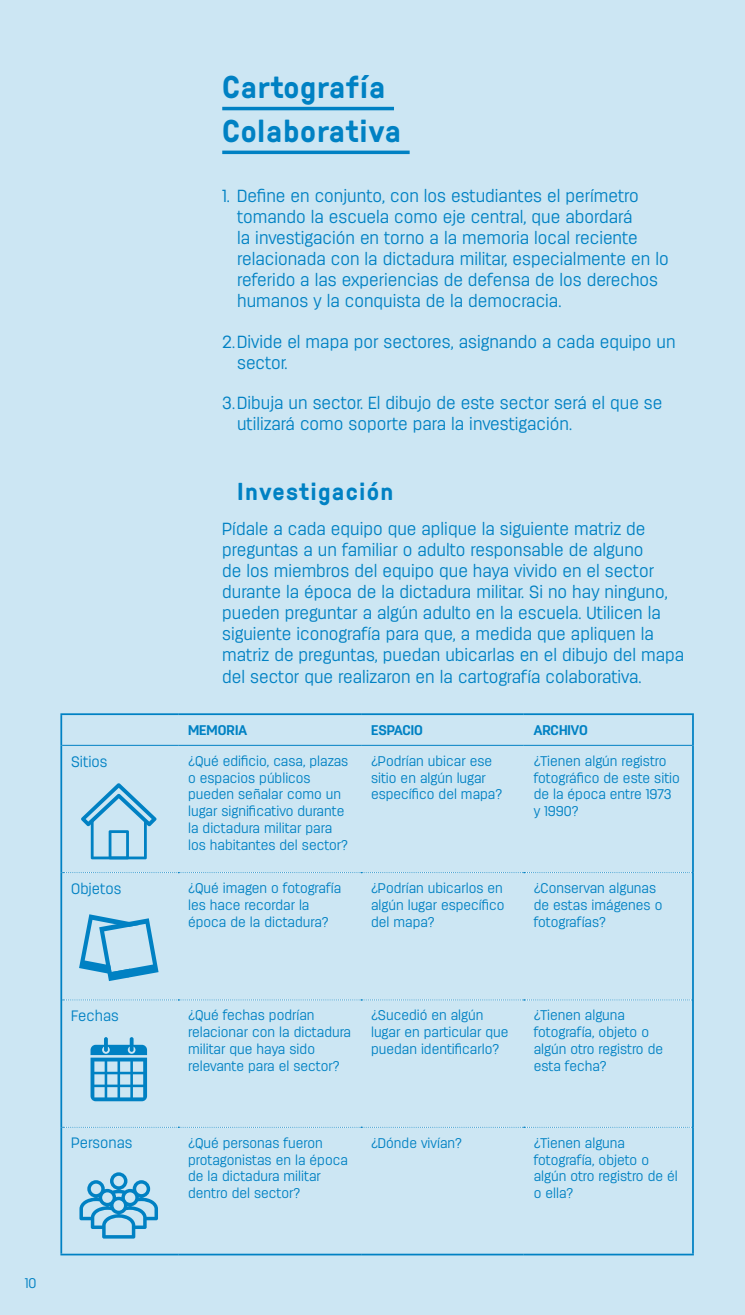
<style>
.page{position:relative;width:745px;height:1315px;background:#fff}
.page>*{position:absolute;margin:0;border:0;box-sizing:border-box;transform-origin:0 0}
.t1{font:700 31.5px/43.8px "GT Pressura";letter-spacing:.025em;color:#0081c3}
.t2{font:700 24.5px "GT Pressura";letter-spacing:.05em;color:#0081c3}
.t3{font:300 17.5px/21px "Antartida";color:#0081c3}
.t4{font:300 15.05px "Antartida";color:#0081c3}
.t5{font:300 14px/16.8px "Antartida";color:#0081c3}
.t6{font:700 14px "Antartida";color:#0081c3}
</style>
<div class="page">
<div style="left:0;top:0;width:744px;height:1315px;background:#cce6f3"></div>
<hr style="left:744px;top:0;width:1px;height:1315px;background:#cce6f3">
<hr style="left:222px;top:107px;width:172px;height:3px;background:#0081c3">
<hr style="left:222px;top:151px;width:187px;height:3px;background:#0081c3">
<hr style="left:60px;top:713px;width:118px;height:2px;background:#0081c3">
<hr style="left:60px;top:715px;width:2px;height:30px;background:#0081c3">
<hr style="left:178px;top:713px;width:183px;height:2px;background:#0081c3">
<hr style="left:361px;top:713px;width:162px;height:2px;background:#0081c3">
<hr style="left:523px;top:713px;width:170px;height:2px;background:#0081c3">
<hr style="left:691px;top:715px;width:2px;height:30px;background:#0081c3">
<hr style="left:60px;top:745px;width:2px;height:127px;background:#0081c3">
<hr style="left:691px;top:745px;width:2px;height:127px;background:#0081c3">
<hr style="left:60px;top:872px;width:2px;height:128px;background:#0081c3">
<hr style="left:691px;top:872px;width:2px;height:128px;background:#0081c3">
<hr style="left:60px;top:1000px;width:2px;height:127px;background:#0081c3">
<hr style="left:691px;top:1000px;width:2px;height:127px;background:#0081c3">
<hr style="left:60px;top:1127px;width:2px;height:126px;background:#0081c3">
<hr style="left:691px;top:1127px;width:2px;height:126px;background:#0081c3">
<hr style="left:60px;top:1253px;width:118px;height:2px;background:#0081c3">
<hr style="left:178px;top:1253px;width:183px;height:2px;background:#0081c3">
<hr style="left:361px;top:1253px;width:162px;height:2px;background:#0081c3">
<hr style="left:523px;top:1253px;width:170px;height:2px;background:#0081c3">
<svg style="left:63px;top:872px;width:629px;height:1px"></svg>
<svg style="left:63px;top:999px;width:629px;height:1px"></svg>
<svg style="left:63px;top:1126px;width:629px;height:1px"></svg>
<hr style="left:62px;top:745px;width:116px;height:1px;background:#0081c3">
<hr style="left:178px;top:745px;width:183px;height:1px;background:#0081c3">
<hr style="left:361px;top:745px;width:162px;height:1px;background:#0081c3">
<hr style="left:523px;top:745px;width:168px;height:1px;background:#0081c3">
<svg style="left:90px;top:1037px;width:57px;height:64px"></svg>
<svg style="left:79px;top:914px;width:79px;height:67px"></svg>
<svg style="left:79px;top:1172px;width:79px;height:66px"></svg>
<svg style="left:81px;top:783px;width:75px;height:76px"></svg>
<p class="t5" style="left:25px;top:1275px;width:13px">10</p>
<h1 class="t1" style="left:222px;top:64px;width:180px">Cartografía<br>Colaborativa</h1>
<p class="t3" style="left:237px;top:185px;width:433px;text-indent:-15px">1. Define en conjunto, con los estudiantes el perímetro tomando la escuela como eje central, que abordará<br>la investigación en torno a la memoria local reciente relacionada con la dictadura militar, especialmente en lo referido a las experiencias de defensa de los derechos humanos y la conquista de la democracia.</p>
<p class="t3" style="left:237px;top:331px;width:440px;text-indent:-15px">2.Divide el mapa por sectores, asignando a cada equipo un sector.</p>
<p class="t3" style="left:237px;top:393px;width:426px;text-indent:-15px">3.Dibuja un sector. El dibujo de este sector será el que se utilizará como soporte para la investigación.</p>
<h2 class="t2" style="left:237px;top:473px;width:157px">Investigación</h2>
<p class="t3" style="left:222px;top:519px;width:463px">Pídale a cada equipo que aplique la siguiente matriz de preguntas a un familiar o adulto responsable de alguno<br>de los miembros del equipo que haya vivido en el sector durante la época de la dictadura militar. Si no hay ninguno, pueden preguntar a algún adulto en la escuela. Utilicen la siguiente iconografía para que, a medida que apliquen la matriz de preguntas, puedan ubicarlas en el dibujo del mapa del sector que realizaron en la cartografía colaborativa.</p>
<p class="t6" style="left:188px;top:722px;width:60px">MEMORIA</p>
<p class="t6" style="left:371px;top:722px;width:53px">ESPACIO</p>
<p class="t6" style="left:533px;top:722px;width:55px">ARCHIVO</p>
<p class="t4" style="left:71px;top:753px;width:38px">Sitios</p>
<p class="t5" style="left:188px;top:752px;width:162px">¿Qué edificio, casa, plazas o espacios públicos pueden señalar como un lugar significativo durante la dictadura militar para los habitantes del sector?</p>
<p class="t5" style="left:371px;top:752px;width:133px">¿Podrían ubicar ese sitio en algún lugar específico del mapa?</p>
<p class="t5" style="left:533px;top:752px;width:148px">¿Tienen algún registro fotográfico de este sitio de la época entre 1973 y 1990?</p>
<p class="t4" style="left:71px;top:880px;width:52px">Objetos</p>
<p class="t5" style="left:188px;top:880px;width:155px">¿Qué imagen o fotografía les hace recordar la época de la dictadura?</p>
<p class="t5" style="left:371px;top:880px;width:135px;text-align:justify">¿Podrían ubicarlos en algún lugar específico del mapa?</p>
<p class="t5" style="left:533px;top:880px;width:130px">¿Conservan algunas de estas imágenes o fotografías?</p>
<p class="t4" style="left:71px;top:1007px;width:49px">Fechas</p>
<p class="t5" style="left:188px;top:1007px;width:164px">¿Qué fechas podrían relacionar con la dictadura militar que haya sido relevante para el sector?</p>
<p class="t5" style="left:371px;top:1007px;width:139px">¿Sucedió en algún lugar en particular que puedan identificarlo?</p>
<p class="t5" style="left:533px;top:1007px;width:131px">¿Tienen alguna fotografía, objeto o algún otro registro de esta fecha?</p>
<p class="t4" style="left:71px;top:1135px;width:63px">Personas</p>
<p class="t5" style="left:188px;top:1134px;width:161px">¿Qué personas fueron protagonistas en la época de la dictadura militar dentro del sector?</p>
<p class="t5" style="left:371px;top:1134px;width:93px">¿Dónde vivían?</p>
<p class="t5" style="left:533px;top:1134px;width:145px">¿Tienen alguna fotografía, objeto o algún otro registro de él o ella?</p>
</div>
